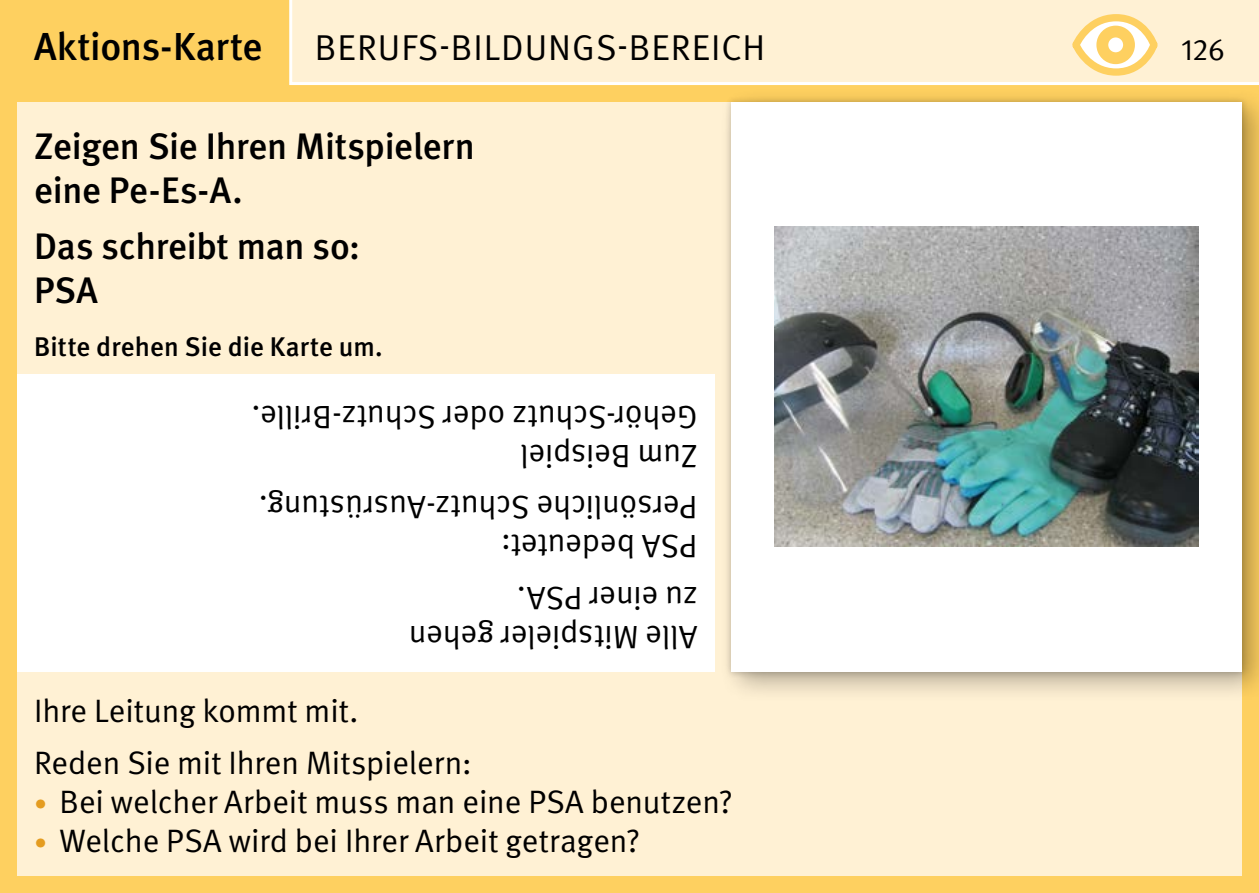
<style>
.page{position:relative;width:1259px;height:893px;background:#fed060}
.page>*{position:absolute;margin:0;border:0;box-sizing:border-box;transform-origin:0 0}
.t1{font:500 39px "DGUV Meta";letter-spacing:-.005em;color:#000}
.t2{font:500 36.9px/43.5px "DGUV Meta";letter-spacing:-.005em;color:#000}
.t3{font:36px "DGUV Meta";letter-spacing:.03em;color:#000}
.t4{font:32.4px/39px "DGUV Meta";color:#000}
.t5{font:30px "DGUV Meta";color:#000}
.t6{font:500 27px "DGUV Meta";letter-spacing:.005em;color:#000}
.s1{font-size:25.5px;color:#e49c20}
</style>
<div class="page">
<div style="left:17px;top:102px;width:1225px;height:774px;background:#fff1d4"></div>
<div style="left:17px;top:374px;width:697px;height:298px;background:#fff"></div>
<div style="left:718px;top:87px;width:541px;height:616px;background:#000;opacity:.3"></div>
<div style="left:724px;top:95px;width:524px;height:583px;background:#000;opacity:.2"></div>
<div style="left:731px;top:102px;width:511px;height:570px;background:#fff"></div>
<div style="left:289px;top:0;width:970px;height:85px;background:#fff1d4"></div>
<svg style="left:1071px;top:13px;width:87px;height:64px"></svg>
<div style="left:1096px;top:26px;width:39px;height:38px;border:12px solid #fed060;border-radius:50%"></div>
<img style="left:774px;top:227px;width:424px;height:320px">
<p class="t1" style="left:34px;top:23px;width:230px">Aktions-Karte</p>
<p class="t3" style="left:315px;top:26px;width:452px">BERUFS-BILDUNGS-BEREICH</p>
<p class="t5" style="left:1181px;top:32px;width:45px">126</p>
<p class="t2" style="left:34px;top:126px;width:442px">Zeigen Sie Ihren Mitspielern eine Pe-Es-A.</p>
<p class="t2" style="left:34px;top:226px;width:328px">Das schreibt man so:<br>PSA</p>
<p class="t6" style="left:34px;top:331px;width:350px">Bitte drehen Sie die Karte um.</p>
<p class="t4" style="left:697px;top:475px;width:447px;rotate:-180deg">Zum Beispiel<br>Gehör-Schutz oder Schutz-Brille.</p>
<p class="t4" style="left:697px;top:565px;width:440px;rotate:-180deg">PSA bedeutet:<br>Persönliche Schutz-Ausrüstung.</p>
<p class="t4" style="left:697px;top:656px;width:290px;rotate:-180deg">Alle Mitspieler gehen zu einer PSA.</p>
<p class="t4" style="left:34px;top:685px;width:439px;line-height:51.9px">Ihre Leitung kommt mit.<br>Reden Sie mit Ihren Mitspielern:</p>
<p class="t4" style="left:34px;top:783px;width:700px"><span class="s1">•</span> Bei welcher Arbeit muss man eine PSA benutzen?</p>
<p class="t4" style="left:34px;top:822px;width:607px"><span class="s1">•</span> Welche PSA wird bei Ihrer Arbeit getragen?</p>
</div>
